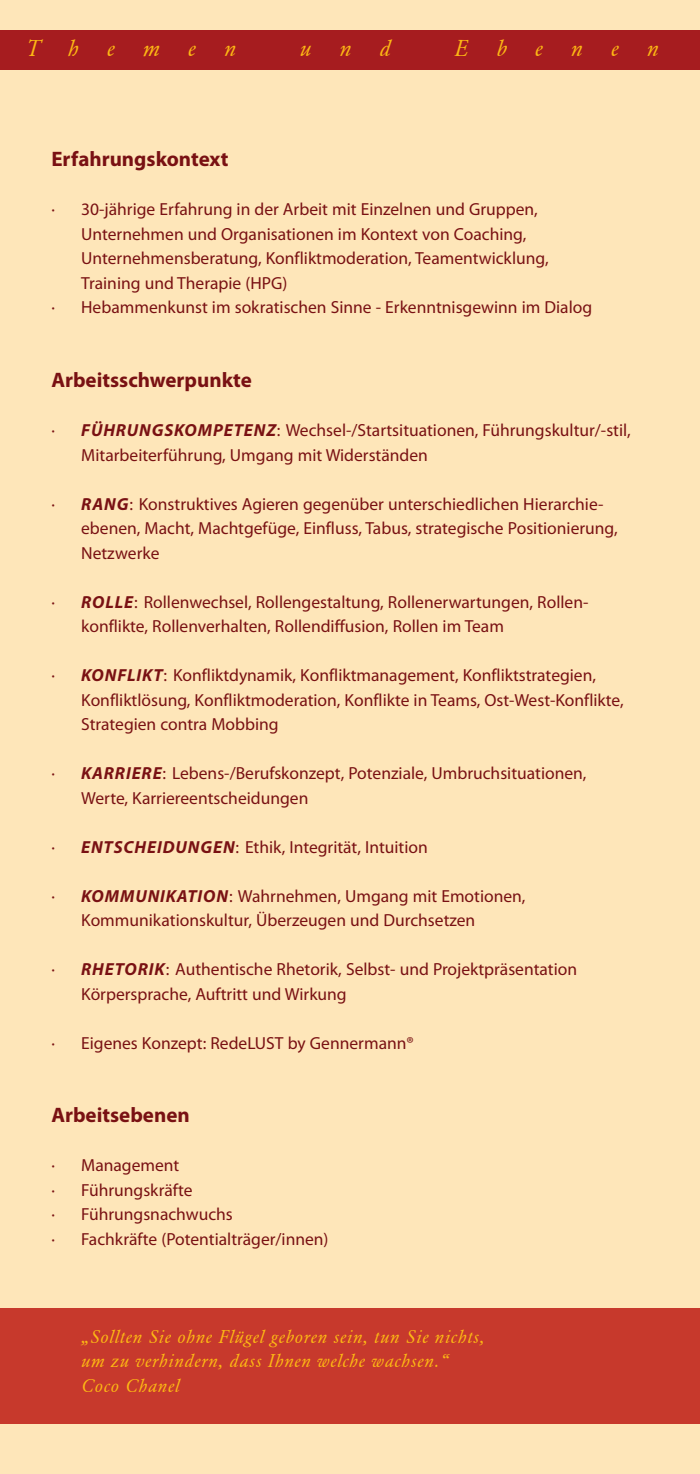
<style>
.page{position:relative;width:700px;height:1474px;background:#fff}
.page>*{position:absolute;margin:0;border:0;box-sizing:border-box;transform-origin:0 0}
.t1{font:italic 22.75px "Garamond BE";color:#fcb814}
.t2{font:700 21px "Myriad Pro";color:#791113}
.t3{font:italic 18.38px "Garamond BE";letter-spacing:.05em;color:#fcb814}
.t4{font:17.5px "Myriad Pro";color:#791113}
.s1{font-weight:700;font-style:italic}
</style>
<div class="page">
<div style="left:0;top:0;width:699px;height:1473px;background:#fee6b9"></div>
<div style="left:0;top:30px;width:699px;height:39px;background:#a61c1f"></div>
<div style="left:0;top:1308px;width:699px;height:116px;background:#c7392c"></div>
<p class="t1" style="left:27px;top:34px;width:54px">T h</p>
<p class="t1" style="left:107px;top:34px;width:54px">e m</p>
<p class="t1" style="left:188px;top:34px;width:9px">e</p>
<p class="t1" style="left:224px;top:34px;width:13px">n</p>
<p class="t1" style="left:300px;top:34px;width:13px">u</p>
<p class="t1" style="left:339px;top:34px;width:13px">n</p>
<p class="t1" style="left:379px;top:34px;width:12px">d</p>
<p class="t1" style="left:454px;top:34px;width:15px">E</p>
<p class="t1" style="left:496px;top:34px;width:87px">ben</p>
<p class="t1" style="left:611px;top:34px;width:9px">e</p>
<p class="t1" style="left:647px;top:34px;width:13px">n</p>
<p class="t2" style="left:51px;top:147px;width:178px">Erfahrungskontext</p>
<p class="t4" style="left:51px;top:199px;width:488px">· 30-jährige Erfahrung in der Arbeit mit Einzelnen und Gruppen,</p>
<p class="t4" style="left:81px;top:223px;width:446px">Unternehmen und Organisationen im Kontext von Coaching,</p>
<p class="t4" style="left:81px;top:248px;width:469px">Unternehmensberatung, Konfliktmoderation, Teamentwicklung,</p>
<p class="t4" style="left:81px;top:272px;width:208px">Training und Therapie (HPG)</p>
<p class="t4" style="left:51px;top:297px;width:542px">· Hebammenkunst im sokratischen Sinne - Erkenntnisgewinn im Dialog</p>
<p class="t2" style="left:51px;top:368px;width:202px">Arbeitsschwerpunkte</p>
<p class="t4" style="left:51px;top:419px;width:580px">· <span class="s1">FÜHRUNGSKOMPETENZ</span>: Wechsel-/Startsituationen, Führungskultur/-stil,</p>
<p class="t4" style="left:81px;top:444px;width:348px">Mitarbeiterführung, Umgang mit Widerständen</p>
<p class="t4" style="left:51px;top:493px;width:553px">· <span class="s1">RANG</span>: Konstruktives Agieren gegenüber unterschiedlichen Hierarchie-</p>
<p class="t4" style="left:81px;top:517px;width:538px">ebenen, Macht, Machtgefüge, Einfluss, Tabus, strategische Positionierung,</p>
<p class="t4" style="left:81px;top:542px;width:80px">Netzwerke</p>
<p class="t4" style="left:51px;top:591px;width:538px">· <span class="s1">ROLLE</span>: Rollenwechsel, Rollengestaltung, Rollenerwartungen, Rollen-</p>
<p class="t4" style="left:81px;top:615px;width:424px">konflikte, Rollenverhalten, Rollendiffusion, Rollen im Team</p>
<p class="t4" style="left:51px;top:664px;width:546px">· <span class="s1">KONFLIKT</span>: Konfliktdynamik, Konfliktmanagement, Konfliktstrategien,</p>
<p class="t4" style="left:81px;top:689px;width:544px">Konfliktlösung, Konfliktmoderation, Konflikte in Teams, Ost-West-Konflikte,</p>
<p class="t4" style="left:81px;top:713px;width:199px">Strategien contra Mobbing</p>
<p class="t4" style="left:51px;top:762px;width:536px">· <span class="s1">KARRIERE</span>: Lebens-/Berufskonzept, Potenziale, Umbruchsituationen,</p>
<p class="t4" style="left:81px;top:787px;width:229px">Werte, Karriereentscheidungen</p>
<p class="t4" style="left:51px;top:836px;width:378px">· <span class="s1">ENTSCHEIDUNGEN</span>: Ethik, Integrität, Intuition</p>
<p class="t4" style="left:51px;top:885px;width:475px">· <span class="s1">KOMMUNIKATION</span>: Wahrnehmen, Umgang mit Emotionen,</p>
<p class="t4" style="left:81px;top:909px;width:395px">Kommunikationskultur, Überzeugen und Durchsetzen</p>
<p class="t4" style="left:51px;top:958px;width:527px">· <span class="s1">RHETORIK</span>: Authentische Rhetorik, Selbst- und Projektpräsentation</p>
<p class="t4" style="left:81px;top:983px;width:267px">Körpersprache, Auftritt und Wirkung</p>
<p class="t4" style="left:51px;top:1032px;width:364px">· Eigenes Konzept: RedeLUST by Gennermann®</p>
<p class="t2" style="left:51px;top:1103px;width:140px">Arbeitsebenen</p>
<p class="t4" style="left:51px;top:1154px;width:129px">· Management</p>
<p class="t4" style="left:51px;top:1179px;width:143px">· Führungskräfte</p>
<p class="t4" style="left:51px;top:1203px;width:183px">· Führungsnachwuchs</p>
<p class="t4" style="left:51px;top:1228px;width:279px">· Fachkräfte (Potentialträger/innen)</p>
<p class="t3" style="left:81px;top:1325px;width:405px">„Sollten Sie ohne Flügel geboren sein, tun Sie nichts,</p>
<p class="t3" style="left:81px;top:1350px;width:368px">um zu verhindern, dass Ihnen welche wachsen.“</p>
<p class="t3" style="left:81px;top:1374px;width:100px">Coco Chanel</p>
</div>
